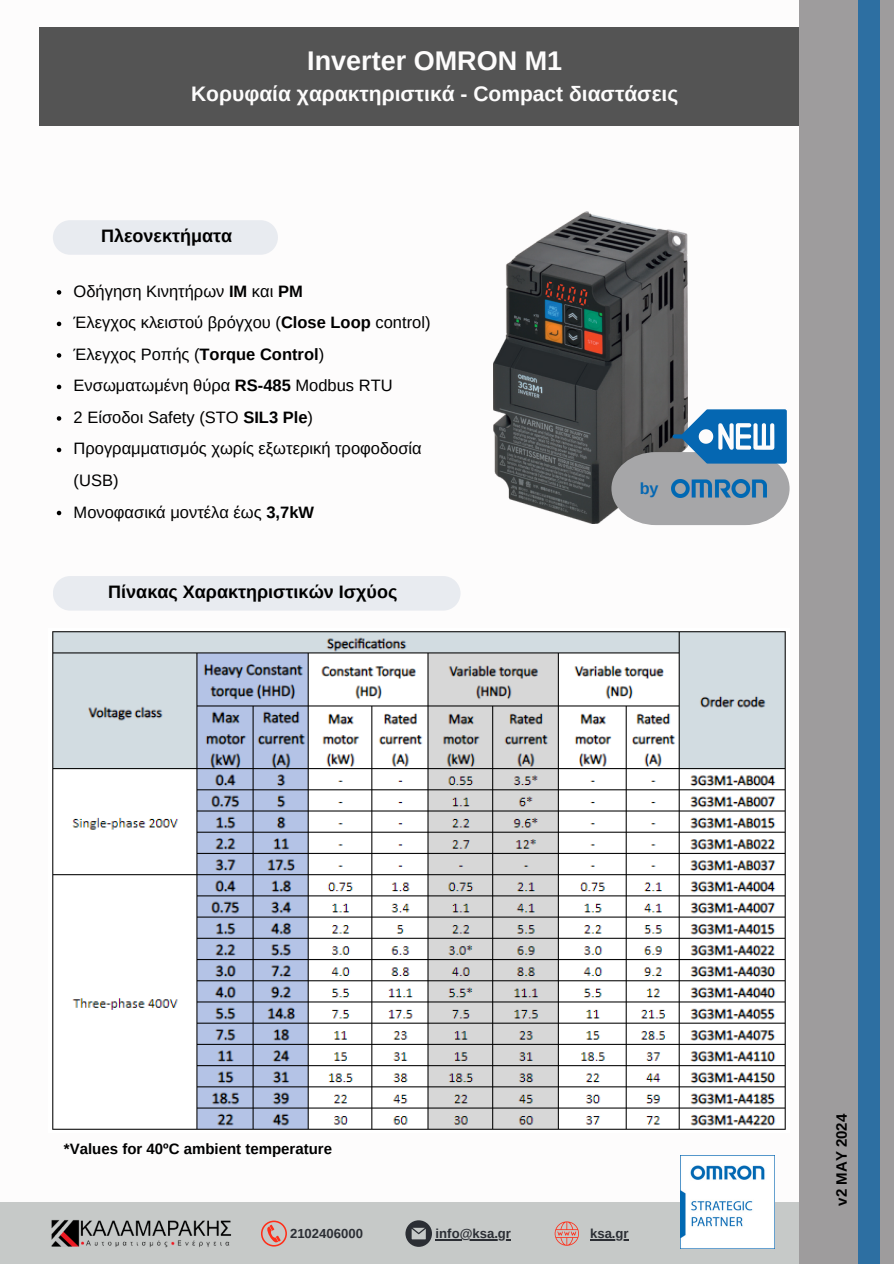
<style>
.page{position:relative;width:894px;height:1264px;background:#fff}
.page>*{position:absolute;margin:0;border:0;box-sizing:border-box;transform-origin:0 0}
.t1{font:700 27px "Arimo";color:#fdfcfc}
.t2{font:700 21px "Arimo";color:#fdfcfc}
.t3{font:700 18px "Arimo";color:#000}
.t4{font:16.5px/31.5px "Arimo";color:#000}
.t5{font:700 16.2px "Arimo";color:#0567b2}
.t6{font:700 15px "Arimo";color:#000}
.t7{font:700 13.05px "Arimo";color:#2b2e34}
.s1{font-weight:700}
</style>
<div class="page">
<div style="left:39px;top:27px;width:765px;height:98px;background:#545454"></div>
<div style="left:0;top:1202px;width:893px;height:61px;background:#c6c9c8"></div>
<img style="left:493px;top:212px;width:194px;height:311px">
<div style="left:798px;top:0;width:95px;height:1263px;background:#9e9c9d"></div>
<div style="left:858px;top:0;width:21px;height:1263px;background:#2d6fa2"></div>
<img style="left:680px;top:1155px;width:94px;height:93px">
<svg style="left:405px;top:1220px;width:27px;height:26px"></svg>
<svg style="left:554px;top:1221px;width:25px;height:24px"></svg>
<svg style="left:261px;top:1220px;width:26px;height:26px"></svg>
<img style="left:51px;top:1220px;width:181px;height:27px">
<div style="left:53px;top:220px;width:225px;height:35px;background:#e8ebf0"></div>
<div style="left:53px;top:576px;width:407px;height:34px;background:#e8ebf0"></div>
<img style="left:52px;top:631px;width:734px;height:499px">
<svg style="left:611px;top:366px;width:188px;height:159px"></svg>
<hr style="left:435px;top:1238px;width:76px;height:2px;background:#2b2e34">
<hr style="left:590px;top:1238px;width:38px;height:2px;background:#2b2e34">
<svg style="left:57px;top:290px;width:4px;height:5px"></svg>
<svg style="left:57px;top:322px;width:4px;height:4px"></svg>
<svg style="left:57px;top:353px;width:4px;height:5px"></svg>
<svg style="left:57px;top:385px;width:4px;height:4px"></svg>
<svg style="left:57px;top:416px;width:4px;height:5px"></svg>
<svg style="left:57px;top:448px;width:4px;height:4px"></svg>
<svg style="left:57px;top:511px;width:4px;height:4px"></svg>
<p class="t1" style="left:307px;top:45px;width:256px">Inverter OMRON M1</p>
<p class="t2" style="left:191px;top:82px;width:488px">Κορυφαία χαρακτηριστικά - Compact διαστάσεις</p>
<p class="t3" style="left:101px;top:226px;width:133px">Πλεονεκτήματα</p>
<p class="t4" style="left:74px;top:275px;width:231px">Οδήγηση Κινητήρων <span class="s1">ΙΜ</span> και <span class="s1">PM</span></p>
<h2 class="t4" style="left:74px;top:307px;width:358px">Έλεγχος κλειστού βρόγχου (<span class="s1">Close Loop</span> control)</h2>
<p class="t4" style="left:74px;top:338px;width:252px">Έλεγχος Ροπής (<span class="s1">Torque Control</span>)</p>
<h2 class="t4" style="left:74px;top:370px;width:320px">Ενσωματωμένη θύρα <span class="s1">RS-485</span> Modbus RTU</h2>
<p class="t4" style="left:74px;top:401px;width:241px">2 Είσοδοι Safety (STO <span class="s1">SIL3 Ple</span>)</p>
<h4 class="t4" style="left:74px;top:433px;width:349px">Προγραμματισμός χωρίς εξωτερική τροφοδοσία (USB)</h4>
<p class="t4" style="left:74px;top:496px;width:242px">Μονοφασικά μοντέλα έως <span class="s1">3,7kW</span></p>
<p class="t3" style="left:108px;top:581px;width:290px">Πίνακας Χαρακτηριστικών Ισχύος</p>
<h2 class="t5" style="left:639px;top:479px;width:20px">by</h2>
<p class="t6" style="left:64px;top:1140px;width:269px">*Values for 40ºC ambient temperature</p>
<p class="t7" style="left:290px;top:1226px;width:74px">2102406000</p>
<p class="t7" style="left:435px;top:1226px;width:77px">info@ksa.gr</p>
<p class="t7" style="left:590px;top:1226px;width:40px">ksa.gr</p>
<p class="t6" style="left:832px;top:1205px;width:93px;rotate:-90deg">v2 MAY 2024</p>
</div>
